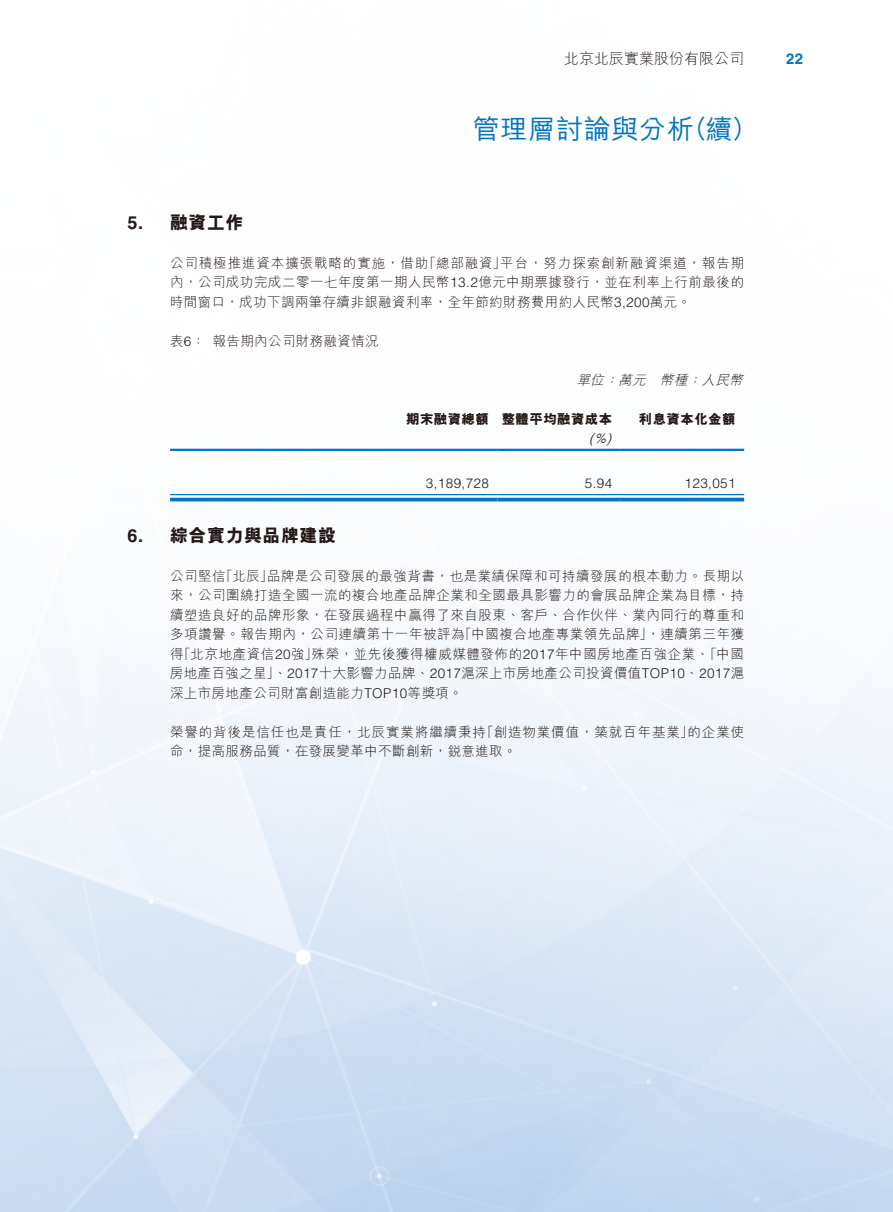
<style>
.page{position:relative;width:893px;height:1212px;background:#fff}
.page>*{position:absolute;margin:0;border:0;box-sizing:border-box;transform-origin:0 0}
.t1{font:500 27px "M Hei HK";letter-spacing:.03em;color:#0075c2}
.t2{font:800 18px "M Hei HK";letter-spacing:.03em;color:#231916}
.t3{font:700 18px "Helvetica LT Std";color:#231916}
.t4{font:300 15px "M Hei HK";color:#231916}
.t5{font:700 15px "Helvetica LT Std";color:#0075c2}
.t6{font:300 13.5px/19.5px "M Hei HK";letter-spacing:.04em;color:#231916}
.t7{font:300 13.5px/19.5px "M Hei HK";letter-spacing:.065em;color:#231916}
.t8{font:800 13.5px "M Hei HK";letter-spacing:.03em;color:#231916}
.t9{font:300 13.5px "Helvetica LT Std";letter-spacing:.03em;color:#231916}
.t10{font:italic 300 13.5px "M Hei HK";color:#231916}
.t11{font:italic 300 13.5px "Helvetica LT Std";color:#231916}
.s1{font-family:"Helvetica LT Std"}
</style>
<div class="page">
<hr style="left:170px;top:449px;width:327px;height:2px;background:#0075c2">
<hr style="left:497px;top:449px;width:124px;height:2px;background:#0075c2">
<hr style="left:621px;top:449px;width:123px;height:2px;background:#0075c2">
<hr style="left:170px;top:494px;width:327px;height:1px;background:#0075c2">
<hr style="left:170px;top:498px;width:327px;height:3px;background:#0075c2">
<hr style="left:497px;top:494px;width:124px;height:1px;background:#0075c2">
<hr style="left:497px;top:498px;width:124px;height:3px;background:#0075c2">
<hr style="left:621px;top:494px;width:123px;height:1px;background:#0075c2">
<hr style="left:621px;top:498px;width:123px;height:3px;background:#0075c2">
<p class="t4" style="left:564px;top:51px;width:181px">北京北辰實業股份有限公司</p>
<h1 class="t1" style="left:473px;top:109px;width:223px">管理層討論與分析</h1>
<h1 class="t1" style="left:681px;top:109px;width:79px">（續(</h1>
<h2 class="t3" style="left:128px;top:211px;width:17px">5.</h2>
<h2 class="t3" style="left:128px;top:524px;width:17px">6.</h2>
<h2 class="t2" style="left:170px;top:213px;width:75px">融資工作</h2>
<p class="t6" style="left:170px;top:253px;width:576px">公司積極推進資本擴張戰略的實施，借助<br>內，公司成功完成二零一七年度第一期人民幣<span class="s1">13.2</span>億元中期票據發行，並在利率上行前最後的時間窗口，成功下調兩筆存續非銀融資利率，全年節約財務費用約人民幣<span class="s1">3,200</span>萬元。</p>
<p class="t6" style="left:213px;top:331px;width:168px">報告期內公司財務融資情況</p>
<p class="t7" style="left:500px;top:253px;width:245px">平台，努力探索創新融資渠道，報告期</p>
<p class="t6" style="left:423px;top:253px;width:85px">「總部融資」</p>
<p class="t6" style="left:170px;top:331px;width:37px">表<span class="s1">6</span>：</p>
<h2 class="t2" style="left:170px;top:526px;width:168px">綜合實力與品牌建設</h2>
<p class="t8" style="left:406px;top:412px;width:84px">期末融資總額</p>
<p class="t9" style="left:426px;top:475px;width:65px">3,189,728</p>
<p class="t10" style="left:577px;top:373px;width:32px">單位</p>
<p class="t10" style="left:618px;top:373px;width:32px">萬元</p>
<p class="t10" style="left:604px;top:373px;width:19px">：</p>
<p class="t10" style="left:660px;top:373px;width:32px">幣種</p>
<p class="t10" style="left:701px;top:373px;width:46px">人民幣</p>
<p class="t10" style="left:688px;top:373px;width:19px">：</p>
<p class="t8" style="left:502px;top:412px;width:112px">整體平均融資成本</p>
<p class="t11" style="left:589px;top:430px;width:23px">%)</p>
<p class="t11" style="left:606px;top:430px;width:10px">(</p>
<p class="t9" style="left:585px;top:475px;width:29px">5.94</p>
<p class="t8" style="left:639px;top:412px;width:98px">利息資本化金額</p>
<p class="t9" style="left:685px;top:475px;width:53px">123,051</p>
<p class="t6" style="left:267px;top:566px;width:479px">品牌是公司發展的最強背書，也是業績保障和可持續發展的根本動力。長期以</p>
<p class="t6" style="left:170px;top:566px;width:57px">公司堅信</p>
<p class="t6" style="left:170px;top:585px;width:576px">來，公司圍繞打造全國一流的複合地產品牌企業和全國最具影響力的會展品牌企業為目標，持</p>
<p class="t6" style="left:170px;top:605px;width:576px">續塑造良好的品牌形象，在發展過程中贏得了來自股東、客戶、合作伙伴、業內同行的尊重和</p>
<p class="t6" style="left:459px;top:624px;width:287px">「中國複合地產專業領先品牌，」連續第三年獲</p>
<p class="t6" style="left:220px;top:566px;width:55px">「北辰」</p>
<p class="t6" style="left:312px;top:624px;width:434px;text-indent:-141px">多項讚譽。報告期內，公司連續第十一年被評為<br>殊榮，並先後獲得權威媒體發佈的<span class="s1">2017</span>年中國房地產百強企業、「中國</p>
<p class="t6" style="left:170px;top:644px;width:576px">「得北京地產資信<span class="s1">20</span>強」<br>房地產百強之星」、<span class="s1">2017</span>十大影響力品牌、<span class="s1">2017</span>滬深上市房地產公司投資價值<span class="s1">TOP10</span>、<span class="s1">2017</span>滬深上市房地產公司財富創造能力<span class="s1">TOP10</span>等獎項。</p>
<p class="t6" style="left:688px;top:722px;width:58px">的企業使</p>
<p class="t7" style="left:170px;top:722px;width:348px">榮譽的背後是信任也是責任，北辰實業將繼續秉持<br>命，提高服務品質，在發展變革中不斷創新，銳意進取。</p>
<p class="t7" style="left:480px;top:722px;width:214px">「創造物業價值，築就百年基業」</p>
<p class="t5" style="left:786px;top:49px;width:18px">22</p>
</div>
